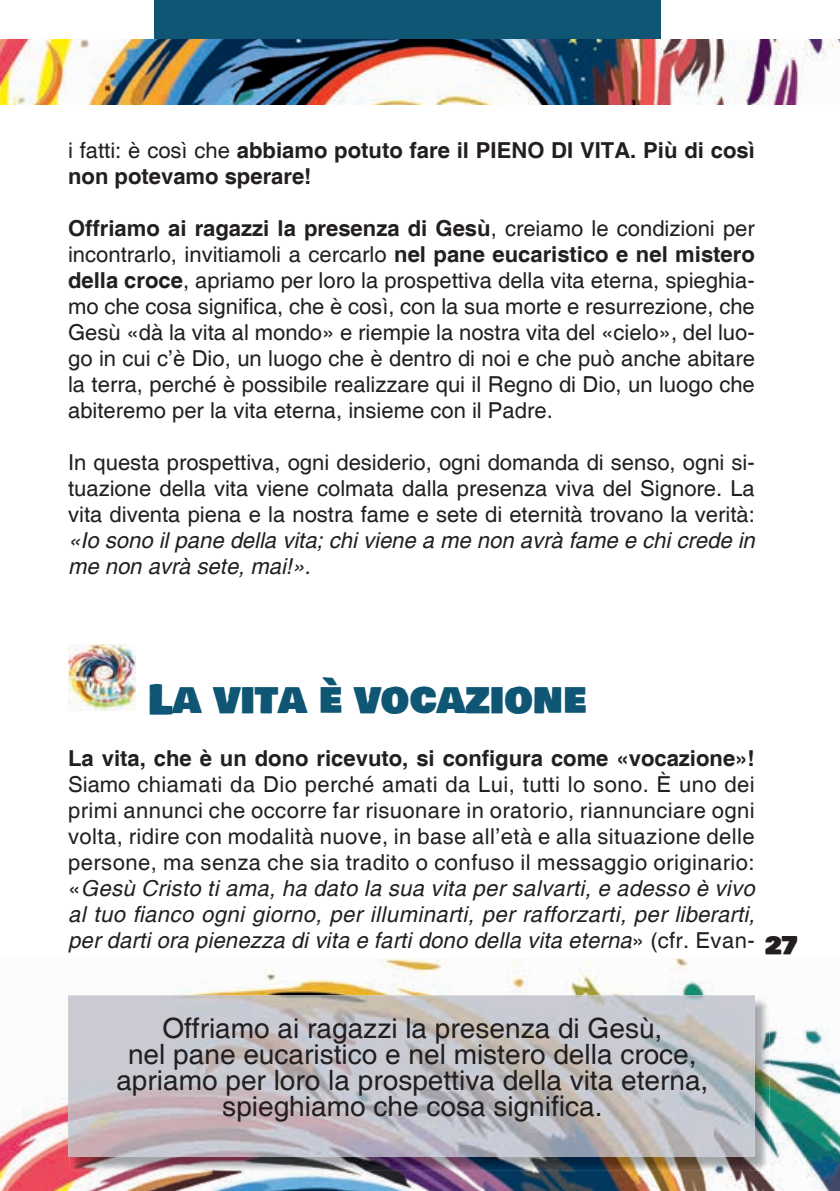
<style>
.page{position:relative;width:840px;height:1191px;background:#fff}
.page>*{position:absolute;margin:0;border:0;box-sizing:border-box;transform-origin:0 0}
.t1{font:40px "Bowlby One SC";color:#0e5674}
.t2{font:28px/26px "Helvetica";color:#231f20;text-align:center}
.t3{font:24px "Bowlby One SC";color:#231f20}
.t4{font:22px/26px "Helvetica";color:#231f20;text-align:justify}
.t5{font:700 22px/26px "Helvetica";color:#231f20}
.t6{font:italic 22px/26px "Helvetica";color:#231f20}
.s1{font-weight:400}
.s2{font-weight:700}
.s3{font-style:italic}
</style>
<div class="page">
<div style="left:154px;top:0;width:506px;height:61px;background:#0e5674"></div>
<img style="left:0;top:40px;width:839px;height:65px">
<img style="left:0;top:958px;width:839px;height:233px">
<img style="left:70px;top:997px;width:699px;height:173px">
<img style="left:68px;top:995px;width:686px;height:162px">
<img style="left:68px;top:644px;width:68px;height:67px">
<p class="t5" style="left:68px;top:138px;width:687px"><span class="s1">i fatti: è così che</span> abbiamo potuto fare il PIENO DI VITA. Più di così non potevamo sperare!</p>
<p class="t4" style="left:68px;top:216px;width:688px"><span class="s2">Offriamo ai ragazzi la presenza di Gesù</span>, creiamo le condizioni per incontrarlo, invitiamoli a cercarlo <span class="s2">nel pane eucaristico e nel mistero della croce</span>, apriamo per loro la prospettiva della vita eterna, spieghia&shy;mo che cosa significa, che è così, con la sua morte e resurrezione, che Gesù «dà la vita al mondo» e riempie la nostra vita del «cielo», del luo&shy;go in cui c’è Dio, un luogo che è dentro di noi e che può anche abitare la terra, perché è possibile realizzare qui il Regno di Dio, un luogo che abiteremo per la vita eterna, insieme con il Padre.</p>
<p class="t4" style="left:68px;top:450px;width:688px">In questa prospettiva, ogni desiderio, ogni domanda di senso, ogni si&shy;tuazione della vita viene colmata dalla presenza viva del Signore. La vita diventa piena e la nostra fame e sete di eternità trovano la verità:</p>
<p class="t6" style="left:68px;top:528px;width:688px">«Io sono il pane della vita; chi viene a me non avrà fame e chi crede in me non avrà sete, mai!».</p>
<h1 class="t1" style="left:148px;top:670px;width:439px">La vita è vocazione</h1>
<p class="t5" style="left:68px;top:746px;width:687px">La vita, che è un dono ricevuto, si configura come «vocazione»!</p>
<p class="t4" style="left:68px;top:772px;width:688px">Siamo chiamati da Dio perché amati da Lui, tutti lo sono. È uno dei primi annunci che occorre far risuonare in oratorio, riannunciare ogni volta, ridire con modalità nuove, in base all’età e alla situazione delle persone, ma senza che sia tradito o confuso il messaggio originario: «<span class="s3">Gesù Cristo ti ama, ha dato la sua vita per salvarti, e adesso è vivo al tuo fianco ogni giorno, per illuminarti, per rafforzarti, per liberarti, per darti ora pienezza di vita e farti dono della vita eterna</span>» (cfr. Evan-</p>
<p class="t3" style="left:764px;top:927px;width:35px">27</p>
<p class="t2" style="left:116px;top:1016px;width:593px">Offriamo ai ragazzi la presenza di Gesù,<br>nel pane eucaristico e nel mistero della croce, apriamo per loro la prospettiva della vita eterna, spieghiamo che cosa significa.</p>
</div>
